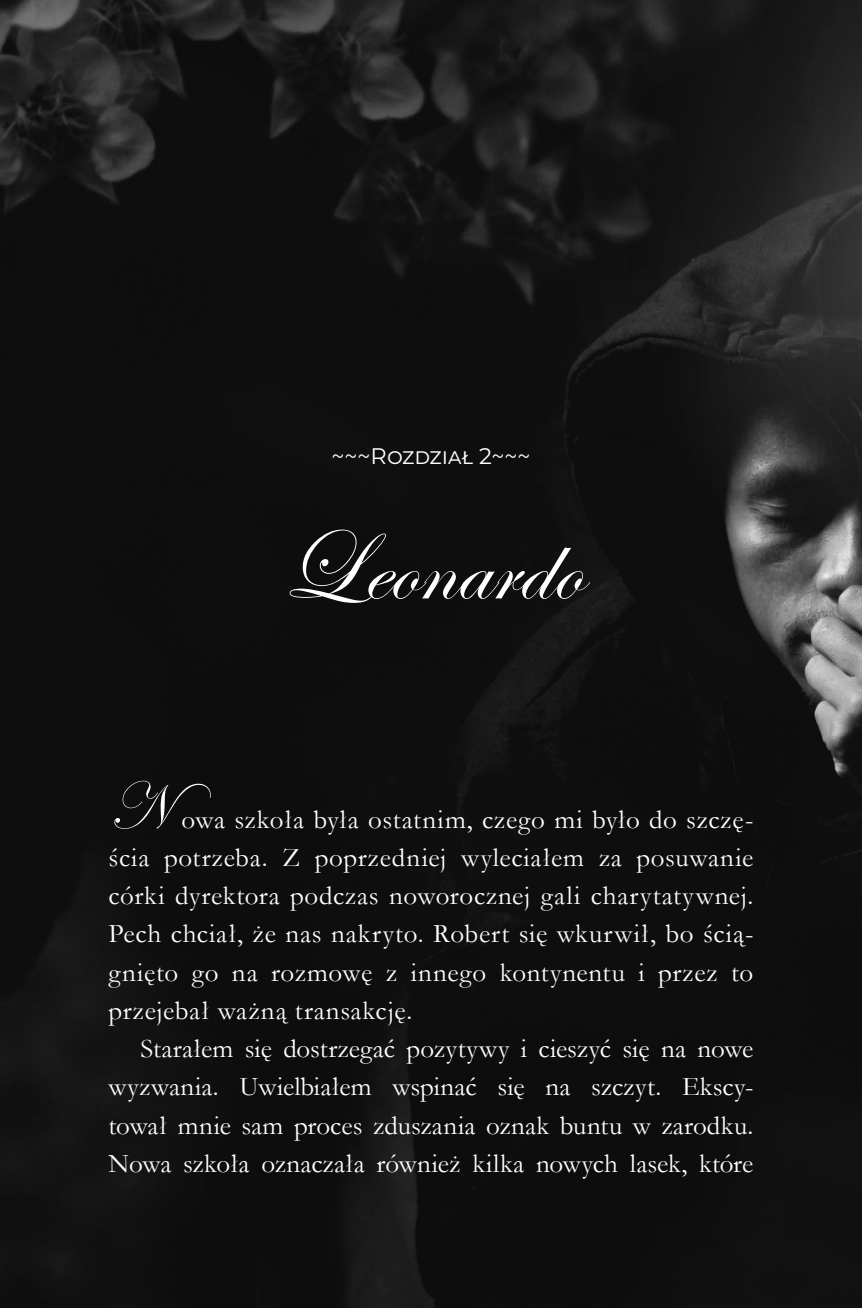
<style>
.page{position:relative;width:862px;height:1308px;background:#fff}
.page>*{position:absolute;margin:0;border:0;box-sizing:border-box;transform-origin:0 0}
.t1{font:101.25px "Edwardian Script ITC";color:#fff}
.t2{font:67.5px "Edwardian Script ITC";color:#fff}
.t3{font:27px/38.2px "Garamond";letter-spacing:.015em;color:#fff;text-align:justify}
.t4{font:100 22.5px "Montserrat";letter-spacing:-.005em;color:#fff}
</style>
<div class="page">
<img style="left:0;top:0;width:861px;height:1307px">
<p class="t4" style="left:331px;top:441px;width:200px">~~~Rozdział 2~~~</p>
<h1 class="t1" style="left:281px;top:511px;width:301px">Leonardo</h1>
<h2 class="t2" style="left:108px;top:770px;width:104px">N</h2>
<p class="t3" style="left:108px;top:799px;width:646px;text-indent:73px">owa szkoła była ostatnim, czego mi było do szczę&shy;ścia potrzeba. Z poprzedniej wyleciałem za posuwanie córki dyrektora podczas noworocznej gali charytatywnej.<br>Pech chciał, że nas nakryto. Robert się wkurwił, bo ścią&shy;gnięto go na rozmowę z innego kontynentu i przez to przejebał ważną transakcję.</p>
<p class="t3" style="left:108px;top:1028px;width:646px;text-indent:32px">Starałem się dostrzegać pozytywy i cieszyć się na nowe wyzwania. Uwielbiałem wspinać się na szczyt. Ekscy&shy;tował mnie sam proces zduszania oznak buntu w zarodku.<br>Nowa szkoła oznaczała również kilka nowych lasek, które</p>
</div>
